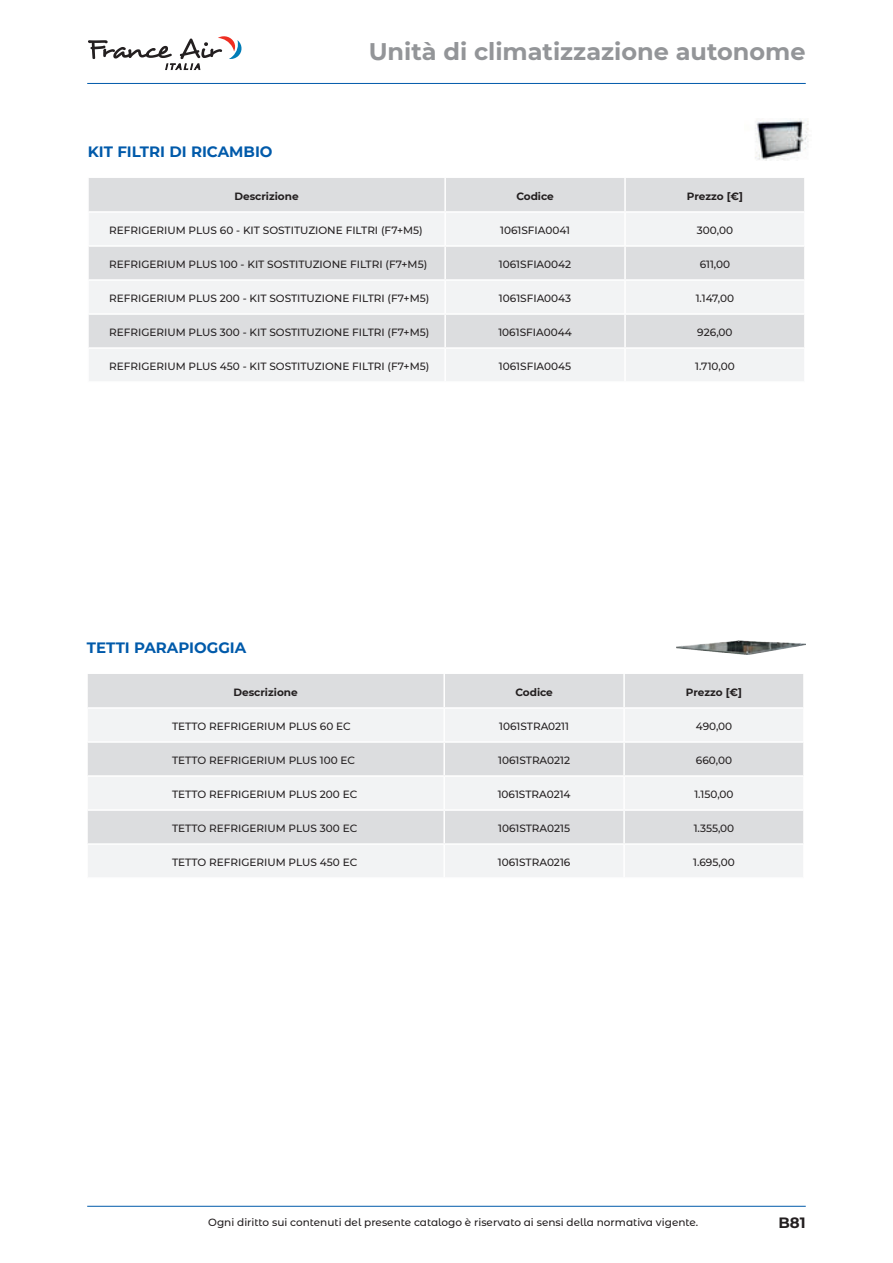
<style>
.page{position:relative;width:893px;height:1263px;background:#fff}
.page>*{position:absolute;margin:0;border:0;box-sizing:border-box;transform-origin:0 0}
.t1{font:700 24px "Montserrat";color:#939598}
.t2{font:700 15px "Montserrat";color:#015aaa}
.t3{font:700 15px "Montserrat Alternates";color:#231f20}
.t4{font:500 10.5px "Montserrat";color:#231f20}
.t5{font:500 10.5px "Montserrat Alternates";color:#231f20}
.t6{font:700 10.5px "Montserrat";color:#231f20}
</style>
<div class="page">
<hr style="left:87px;top:1206px;width:719px;height:1px;background:#015aaa">
<hr style="left:87px;top:83px;width:719px;height:1px;background:#015aaa">
<svg style="left:88px;top:36px;width:154px;height:34px"></svg>
<img style="left:755px;top:119px;width:54px;height:42px">
<div style="left:89px;top:178px;width:715px;height:33px;background:#dcdddf"></div>
<div style="left:89px;top:213px;width:715px;height:168px;background:#f2f3f4"></div>
<div style="left:89px;top:247px;width:715px;height:32px;background:#dcdddf"></div>
<div style="left:89px;top:315px;width:715px;height:32px;background:#dcdddf"></div>
<hr style="left:444px;top:178px;width:2px;height:33px;background:#fff">
<hr style="left:624px;top:178px;width:2px;height:33px;background:#fff">
<hr style="left:444px;top:213px;width:2px;height:32px;background:#fff">
<hr style="left:624px;top:213px;width:2px;height:32px;background:#fff">
<hr style="left:87px;top:245px;width:358px;height:2px;background:#fff">
<hr style="left:445px;top:245px;width:180px;height:2px;background:#fff">
<hr style="left:444px;top:247px;width:2px;height:32px;background:#fff">
<hr style="left:625px;top:245px;width:181px;height:2px;background:#fff">
<hr style="left:624px;top:247px;width:2px;height:32px;background:#fff">
<hr style="left:87px;top:279px;width:358px;height:2px;background:#fff">
<hr style="left:445px;top:279px;width:180px;height:2px;background:#fff">
<hr style="left:444px;top:281px;width:2px;height:32px;background:#fff">
<hr style="left:625px;top:279px;width:181px;height:2px;background:#fff">
<hr style="left:624px;top:281px;width:2px;height:32px;background:#fff">
<hr style="left:87px;top:313px;width:358px;height:2px;background:#fff">
<hr style="left:445px;top:313px;width:180px;height:2px;background:#fff">
<hr style="left:444px;top:315px;width:2px;height:32px;background:#fff">
<hr style="left:625px;top:313px;width:181px;height:2px;background:#fff">
<hr style="left:624px;top:315px;width:2px;height:32px;background:#fff">
<hr style="left:87px;top:347px;width:358px;height:2px;background:#fff">
<hr style="left:445px;top:347px;width:180px;height:2px;background:#fff">
<hr style="left:444px;top:349px;width:2px;height:32px;background:#fff">
<hr style="left:625px;top:347px;width:181px;height:2px;background:#fff">
<hr style="left:624px;top:349px;width:2px;height:32px;background:#fff">
<div style="left:88px;top:674px;width:715px;height:33px;background:#dcdddf"></div>
<div style="left:88px;top:709px;width:715px;height:168px;background:#f2f3f4"></div>
<div style="left:88px;top:743px;width:715px;height:32px;background:#dcdddf"></div>
<div style="left:88px;top:811px;width:715px;height:32px;background:#dcdddf"></div>
<hr style="left:443px;top:674px;width:2px;height:33px;background:#fff">
<hr style="left:623px;top:674px;width:2px;height:33px;background:#fff">
<hr style="left:443px;top:709px;width:2px;height:32px;background:#fff">
<hr style="left:623px;top:709px;width:2px;height:32px;background:#fff">
<hr style="left:86px;top:741px;width:358px;height:2px;background:#fff">
<hr style="left:444px;top:741px;width:180px;height:2px;background:#fff">
<hr style="left:443px;top:743px;width:2px;height:32px;background:#fff">
<hr style="left:624px;top:741px;width:181px;height:2px;background:#fff">
<hr style="left:623px;top:743px;width:2px;height:32px;background:#fff">
<hr style="left:86px;top:775px;width:358px;height:2px;background:#fff">
<hr style="left:444px;top:775px;width:180px;height:2px;background:#fff">
<hr style="left:443px;top:777px;width:2px;height:32px;background:#fff">
<hr style="left:624px;top:775px;width:181px;height:2px;background:#fff">
<hr style="left:623px;top:777px;width:2px;height:32px;background:#fff">
<hr style="left:86px;top:809px;width:358px;height:2px;background:#fff">
<hr style="left:444px;top:809px;width:180px;height:2px;background:#fff">
<hr style="left:443px;top:811px;width:2px;height:32px;background:#fff">
<hr style="left:624px;top:809px;width:181px;height:2px;background:#fff">
<hr style="left:623px;top:811px;width:2px;height:32px;background:#fff">
<hr style="left:86px;top:843px;width:358px;height:2px;background:#fff">
<hr style="left:444px;top:843px;width:180px;height:2px;background:#fff">
<hr style="left:443px;top:845px;width:2px;height:32px;background:#fff">
<hr style="left:624px;top:843px;width:181px;height:2px;background:#fff">
<hr style="left:623px;top:845px;width:2px;height:32px;background:#fff">
<img style="left:676px;top:641px;width:130px;height:14px">
<h1 class="t1" style="left:369px;top:34px;width:439px">Unità di climatizzazione autonome</h1>
<h2 class="t2" style="left:88px;top:141px;width:186px">KIT FILTRI DI RICAMBIO</h2>
<p class="t6" style="left:234px;top:189px;width:66px">Descrizione</p>
<p class="t6" style="left:516px;top:189px;width:39px">Codice</p>
<p class="t6" style="left:687px;top:189px;width:58px">Prezzo [€]</p>
<p class="t4" style="left:109px;top:223px;width:315px">REFRIGERIUM PLUS 60 - KIT SOSTITUZIONE FILTRI (F7+M5)</p>
<p class="t4" style="left:500px;top:223px;width:71px">1061SFIA0041</p>
<p class="t4" style="left:697px;top:223px;width:38px">300,00</p>
<p class="t4" style="left:109px;top:257px;width:319px">REFRIGERIUM PLUS 100 - KIT SOSTITUZIONE FILTRI (F7+M5)</p>
<p class="t4" style="left:499px;top:257px;width:74px">1061SFIA0042</p>
<p class="t4" style="left:700px;top:257px;width:32px">611,00</p>
<p class="t4" style="left:109px;top:291px;width:322px">REFRIGERIUM PLUS 200 - KIT SOSTITUZIONE FILTRI (F7+M5)</p>
<p class="t4" style="left:499px;top:291px;width:74px">1061SFIA0043</p>
<p class="t4" style="left:696px;top:291px;width:40px">1.147,00</p>
<p class="t4" style="left:109px;top:325px;width:322px">REFRIGERIUM PLUS 300 - KIT SOSTITUZIONE FILTRI (F7+M5)</p>
<p class="t4" style="left:498px;top:325px;width:75px">1061SFIA0044</p>
<p class="t4" style="left:697px;top:325px;width:37px">926,00</p>
<p class="t4" style="left:109px;top:359px;width:322px">REFRIGERIUM PLUS 450 - KIT SOSTITUZIONE FILTRI (F7+M5)</p>
<p class="t4" style="left:499px;top:359px;width:74px">1061SFIA0045</p>
<p class="t4" style="left:695px;top:359px;width:41px">1.710,00</p>
<h2 class="t2" style="left:87px;top:637px;width:161px">TETTI PARAPIOGGIA</h2>
<p class="t6" style="left:233px;top:685px;width:66px">Descrizione</p>
<p class="t6" style="left:515px;top:685px;width:39px">Codice</p>
<p class="t6" style="left:686px;top:685px;width:58px">Prezzo [€]</p>
<p class="t4" style="left:172px;top:719px;width:180px">TETTO REFRIGERIUM PLUS 60 EC</p>
<p class="t4" style="left:499px;top:719px;width:71px">1061STRA0211</p>
<p class="t4" style="left:696px;top:719px;width:38px">490,00</p>
<p class="t4" style="left:172px;top:753px;width:185px">TETTO REFRIGERIUM PLUS 100 EC</p>
<p class="t4" style="left:498px;top:753px;width:73px">1061STRA0212</p>
<p class="t4" style="left:696px;top:753px;width:38px">660,00</p>
<p class="t4" style="left:172px;top:787px;width:187px">TETTO REFRIGERIUM PLUS 200 EC</p>
<p class="t4" style="left:498px;top:787px;width:74px">1061STRA0214</p>
<p class="t4" style="left:694px;top:787px;width:41px">1.150,00</p>
<p class="t4" style="left:172px;top:821px;width:187px">TETTO REFRIGERIUM PLUS 300 EC</p>
<p class="t4" style="left:498px;top:821px;width:73px">1061STRA0215</p>
<p class="t4" style="left:694px;top:821px;width:42px">1.355,00</p>
<p class="t4" style="left:172px;top:855px;width:187px">TETTO REFRIGERIUM PLUS 450 EC</p>
<p class="t4" style="left:498px;top:855px;width:74px">1061STRA0216</p>
<p class="t4" style="left:693px;top:855px;width:43px">1.695,00</p>
<p class="t5" style="left:208px;top:1215px;width:492px">Ogni diritto sui contenuti del presente catalogo è riservato ai sensi della normativa vigente.</p>
<h2 class="t3" style="left:778px;top:1212px;width:29px">B81</h2>
</div>
